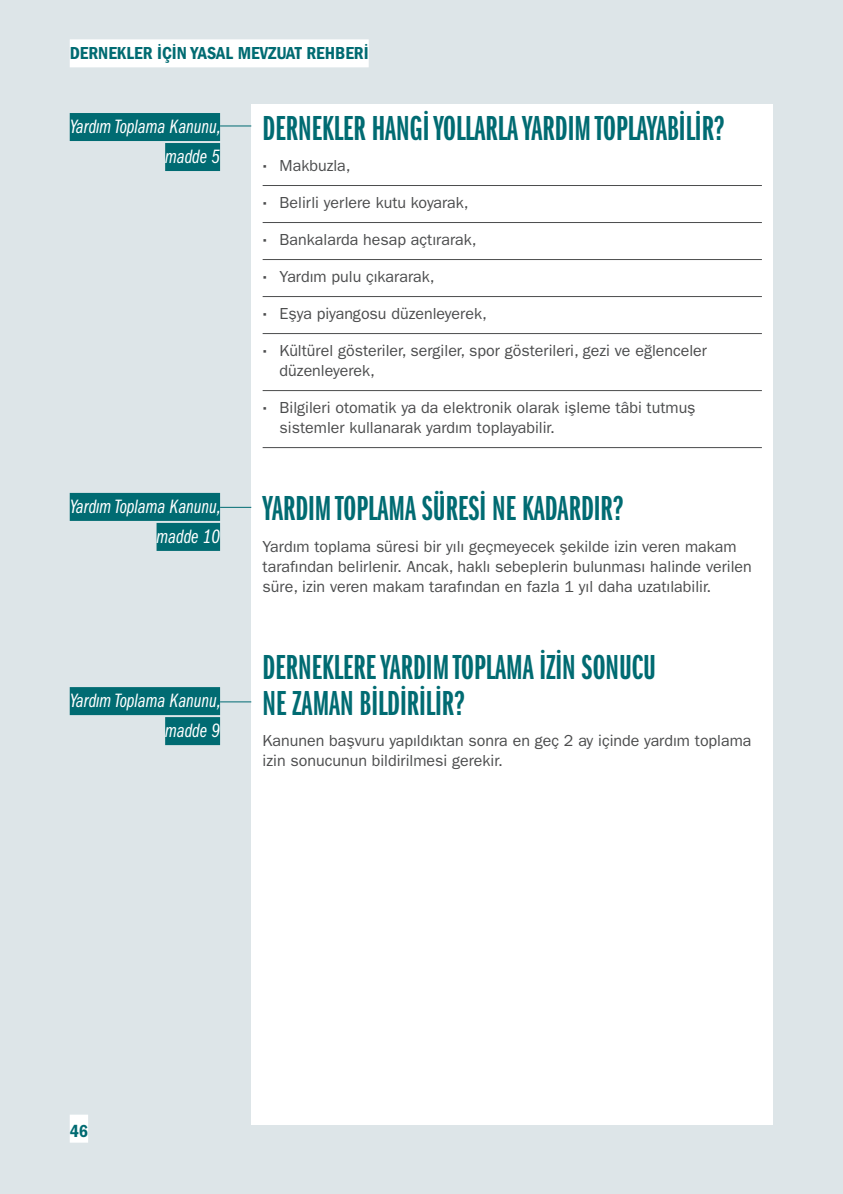
<style>
.page{position:relative;width:843px;height:1194px;background:#fff}
.page>*{position:absolute;margin:0;border:0;box-sizing:border-box;transform-origin:0 0}
.t1{font:36px/36px "ITC Franklin Gothic Std Dm X Cp";color:#006b72}
.t2{font:20px/30px "ITC Franklin Gothic Std Bk Cp It";color:#fff;text-align:right}
.t3{font:18px "ITC Franklin Gothic Std Dm Cd";color:#006b72}
.t4{font:16px/20px "ITC Franklin Gothic Std";color:#4b4c4d}
.s1{font-weight:600}
</style>
<div class="page">
<hr style="left:841px;top:0;width:1px;height:1194px;background:#dde5e8">
<div style="left:0;top:0;width:841px;height:1194px;background:#dde5e8"></div>
<div style="left:251px;top:104px;width:522px;height:1020px;background:#fff"></div>
<div style="left:70px;top:39px;width:298px;height:28px;background:#fff"></div>
<div style="left:70px;top:1115px;width:18px;height:28px;background:#fff"></div>
<hr style="left:262px;top:185px;width:499px;height:1px;background:#4b4c4d">
<hr style="left:262px;top:222px;width:499px;height:1px;background:#4b4c4d">
<hr style="left:262px;top:259px;width:499px;height:1px;background:#4b4c4d">
<hr style="left:262px;top:296px;width:499px;height:1px;background:#4b4c4d">
<hr style="left:262px;top:333px;width:499px;height:1px;background:#4b4c4d">
<hr style="left:262px;top:390px;width:499px;height:1px;background:#4b4c4d">
<hr style="left:262px;top:447px;width:499px;height:1px;background:#4b4c4d">
<div style="left:70px;top:113px;width:150px;height:28px;background:#006b72"></div>
<div style="left:165px;top:143px;width:55px;height:28px;background:#006b72"></div>
<hr style="left:220px;top:125px;width:31px;height:1px;background:#006b72">
<hr style="left:220px;top:507px;width:31px;height:1px;background:#006b72">
<hr style="left:220px;top:701px;width:31px;height:1px;background:#006b72">
<div style="left:70px;top:493px;width:150px;height:28px;background:#006b72"></div>
<div style="left:156px;top:523px;width:64px;height:28px;background:#006b72"></div>
<div style="left:70px;top:687px;width:150px;height:28px;background:#006b72"></div>
<div style="left:165px;top:717px;width:55px;height:28px;background:#006b72"></div>
<p class="t3" style="left:70px;top:43px;width:300px">DERNEKLER İÇİN YASAL MEVZUAT REHBERİ</p>
<p class="t2" style="left:70px;top:112px;width:153px">Yardım Toplama Kanunu, madde 5</p>
<p class="t2" style="left:70px;top:492px;width:153px">Yardım Toplama Kanunu, madde 10</p>
<p class="t2" style="left:70px;top:686px;width:153px">Yardım Toplama Kanunu, madde 9</p>
<h1 class="t1" style="left:262px;top:111px;width:464px">DERNEKLER HANGI YOLLARLA YARDIM TOPLAYABILIR?</h1>
<p class="t4" style="left:262px;top:156px;width:90px"><span class="s1">∙</span> Makbuzla,</p>
<p class="t4" style="left:262px;top:193px;width:207px"><span class="s1">∙</span> Belirli yerlere kutu koyarak,</p>
<p class="t4" style="left:262px;top:230px;width:215px"><span class="s1">∙</span> Bankalarda hesap açtırarak,</p>
<p class="t4" style="left:262px;top:267px;width:173px"><span class="s1">∙</span> Yardım pulu çıkararak,</p>
<p class="t4" style="left:262px;top:304px;width:226px"><span class="s1">∙</span> Eşya piyangosu düzenleyerek,</p>
<p class="t4" style="left:279px;top:341px;width:429px;text-indent:-17px"><span class="s1">∙</span> Kültürel gösteriler, sergiler, spor gösterileri, gezi ve eğlenceler düzenleyerek,</p>
<p class="t4" style="left:279px;top:398px;width:417px;text-indent:-17px"><span class="s1">∙</span> Bilgileri otomatik ya da elektronik olarak işleme tâbi tutmuş sistemler kullanarak yardım toplayabilir.</p>
<h1 class="t1" style="left:262px;top:491px;width:363px">YARDIM TOPLAMA SÜRESI NE KADARDIR?</h1>
<p class="t4" style="left:262px;top:536px;width:490px">Yardım toplama süresi bir yılı geçmeyecek şekilde izin veren makam tarafından belirlenir. Ancak, haklı sebeplerin bulunması halinde verilen süre, izin veren makam tarafından en fazla 1 yıl daha uzatılabilir.</p>
<h1 class="t1" style="left:262px;top:649px;width:395px">DERNEKLERE YARDIM TOPLAMA IZIN SONUCU<br>NE ZAMAN BILDIRILIR?</h1>
<p class="t4" style="left:262px;top:731px;width:490px">Kanunen başvuru yapıldıktan sonra en geç 2 ay içinde yardım toplama izin sonucunun bildirilmesi gerekir.</p>
<p class="t3" style="left:70px;top:1120px;width:20px">46</p>
</div>
